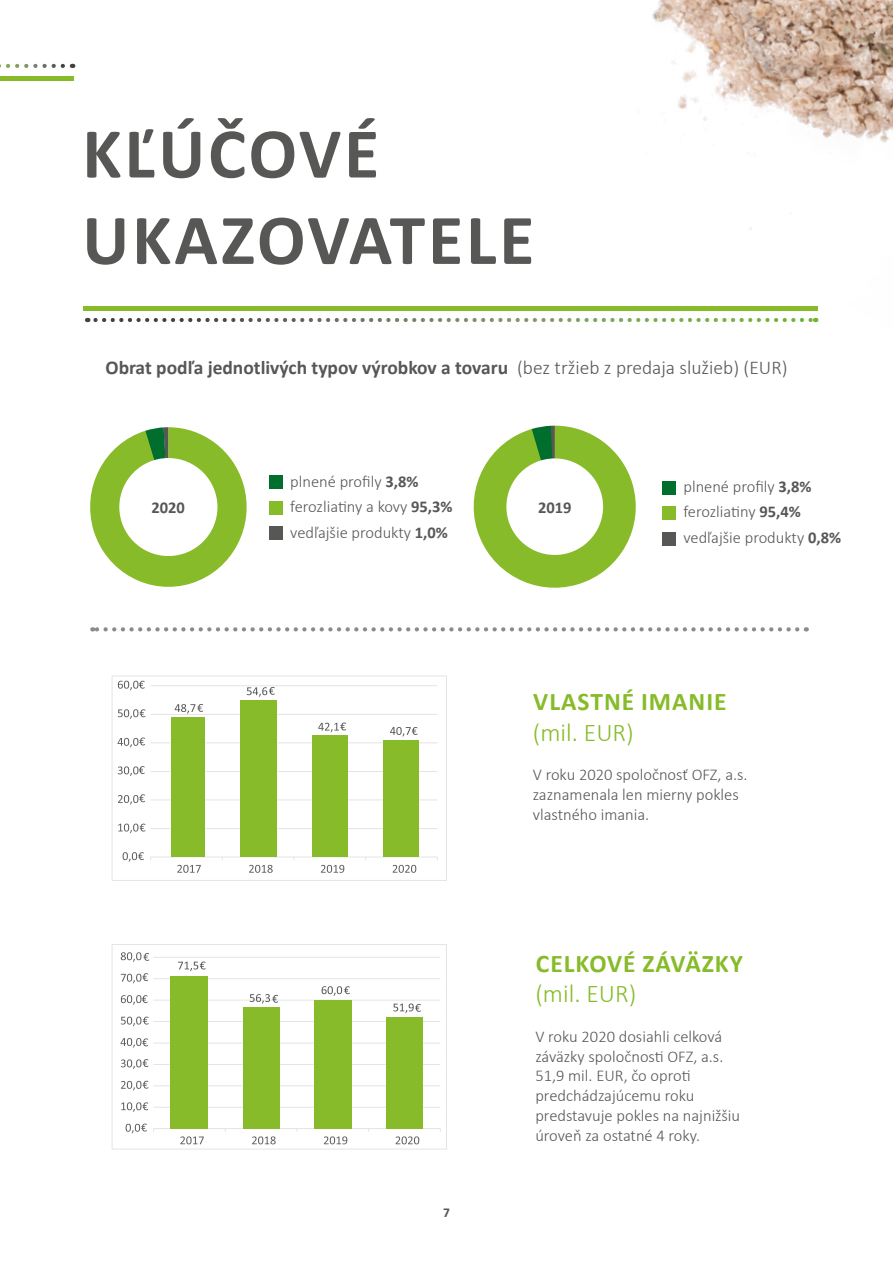
<style>
.page{position:relative;width:893px;height:1263px;background:#fff}
.page>*{position:absolute;margin:0;border:0;box-sizing:border-box;transform-origin:0 0}
.t1{font:700 72px/86.4px "Calibri";letter-spacing:.04em;color:#575756}
.t2{font:700 25.5px "Calibri";letter-spacing:.04em;color:#87bb29}
.t3{font:300 25.5px "Calibri";color:#87bb29}
.t4{font:700 19.5px "Calibri";color:#575756}
.t5{font:300 16.5px/19.8px "Calibri";color:#575756}
.t6{font:700 16.5px "Calibri";color:#575756}
.t7{font:700 13.5px "Calibri";color:#575756}
.s1{font-weight:300}
.s2{font-weight:700}
</style>
<div class="page">
<img style="left:424px;top:0;width:469px;height:323px">
<hr style="left:0;top:77px;width:74px;height:4px;background:#87bb29">
<hr style="left:83px;top:306px;width:734px;height:4px;background:#87bb29">
<svg style="left:95px;top:318px;width:721px;height:4px"></svg>
<svg style="left:0;top:64px;width:63px;height:4px"></svg>
<svg style="left:473px;top:426px;width:163px;height:162px"></svg>
<svg style="left:90px;top:427px;width:157px;height:160px"></svg>
<div style="left:269px;top:476px;width:14px;height:13px;background:#006e2d"></div>
<div style="left:269px;top:501px;width:14px;height:14px;background:#87bb29"></div>
<div style="left:269px;top:527px;width:14px;height:13px;background:#575756"></div>
<div style="left:662px;top:481px;width:14px;height:13px;background:#006e2d"></div>
<div style="left:662px;top:507px;width:14px;height:13px;background:#87bb29"></div>
<div style="left:662px;top:532px;width:14px;height:13px;background:#575756"></div>
<div style="left:119px;top:458px;width:98px;height:98px;background:#fff;border-radius:50%"></div>
<div style="left:506px;top:458px;width:97px;height:97px;background:#fff;border-radius:50%"></div>
<hr style="left:151px;top:685px;width:286px;height:1px;background:#e4e4e4">
<hr style="left:151px;top:714px;width:286px;height:1px;background:#e4e4e4">
<hr style="left:151px;top:742px;width:286px;height:1px;background:#e4e4e4">
<hr style="left:151px;top:771px;width:286px;height:1px;background:#e4e4e4">
<hr style="left:151px;top:800px;width:286px;height:1px;background:#e4e4e4">
<hr style="left:151px;top:828px;width:286px;height:1px;background:#e4e4e4">
<hr style="left:151px;top:857px;width:286px;height:1px;background:#e4e4e4">
<svg style="left:175px;top:704px;width:28px;height:10px"></svg>
<svg style="left:247px;top:687px;width:28px;height:10px"></svg>
<svg style="left:318px;top:722px;width:28px;height:10px"></svg>
<svg style="left:390px;top:727px;width:27px;height:9px"></svg>
<svg style="left:123px;top:852px;width:21px;height:10px"></svg>
<svg style="left:118px;top:824px;width:27px;height:9px"></svg>
<svg style="left:118px;top:794px;width:27px;height:10px"></svg>
<svg style="left:118px;top:766px;width:27px;height:10px"></svg>
<svg style="left:118px;top:737px;width:27px;height:10px"></svg>
<svg style="left:118px;top:709px;width:27px;height:10px"></svg>
<svg style="left:118px;top:681px;width:27px;height:9px"></svg>
<svg style="left:177px;top:865px;width:24px;height:8px"></svg>
<svg style="left:249px;top:865px;width:24px;height:8px"></svg>
<svg style="left:321px;top:865px;width:23px;height:8px"></svg>
<svg style="left:393px;top:865px;width:23px;height:8px"></svg>
<div style="left:112px;top:675px;width:335px;height:206px;border:1px solid #e4e4e4"></div>
<div style="left:171px;top:717px;width:33px;height:140px;background:#87bb29"></div>
<div style="left:240px;top:700px;width:36px;height:157px;background:#87bb29"></div>
<div style="left:312px;top:736px;width:36px;height:121px;background:#87bb29"></div>
<div style="left:384px;top:740px;width:35px;height:117px;background:#87bb29"></div>
<div style="left:112px;top:944px;width:335px;height:205px;border:1px solid #e4e4e4"></div>
<hr style="left:154px;top:957px;width:286px;height:1px;background:#e4e4e4">
<hr style="left:154px;top:978px;width:286px;height:1px;background:#e4e4e4">
<hr style="left:154px;top:1000px;width:286px;height:1px;background:#e4e4e4">
<hr style="left:154px;top:1021px;width:286px;height:1px;background:#e4e4e4">
<hr style="left:154px;top:1043px;width:286px;height:1px;background:#e4e4e4">
<hr style="left:154px;top:1064px;width:286px;height:1px;background:#e4e4e4">
<hr style="left:154px;top:1085px;width:286px;height:1px;background:#e4e4e4">
<hr style="left:154px;top:1107px;width:286px;height:1px;background:#e4e4e4">
<hr style="left:154px;top:1128px;width:286px;height:1px;background:#e4e4e4">
<svg style="left:178px;top:961px;width:27px;height:10px"></svg>
<svg style="left:250px;top:994px;width:28px;height:10px"></svg>
<svg style="left:322px;top:986px;width:28px;height:10px"></svg>
<svg style="left:393px;top:1003px;width:28px;height:10px"></svg>
<svg style="left:126px;top:1123px;width:21px;height:10px"></svg>
<svg style="left:121px;top:1102px;width:27px;height:10px"></svg>
<svg style="left:121px;top:1081px;width:27px;height:9px"></svg>
<svg style="left:121px;top:1059px;width:27px;height:10px"></svg>
<svg style="left:121px;top:1038px;width:27px;height:9px"></svg>
<svg style="left:121px;top:1016px;width:28px;height:10px"></svg>
<svg style="left:121px;top:995px;width:27px;height:10px"></svg>
<svg style="left:121px;top:973px;width:27px;height:10px"></svg>
<svg style="left:121px;top:952px;width:28px;height:10px"></svg>
<svg style="left:180px;top:1136px;width:24px;height:8px"></svg>
<svg style="left:252px;top:1136px;width:24px;height:8px"></svg>
<svg style="left:324px;top:1136px;width:23px;height:8px"></svg>
<svg style="left:396px;top:1136px;width:23px;height:8px"></svg>
<div style="left:170px;top:976px;width:37px;height:152px;background:#87bb29"></div>
<div style="left:243px;top:1008px;width:36px;height:121px;background:#87bb29"></div>
<div style="left:314px;top:1000px;width:37px;height:128px;background:#87bb29"></div>
<div style="left:386px;top:1017px;width:36px;height:111px;background:#87bb29"></div>
<svg style="left:92px;top:627px;width:705px;height:4px"></svg>
<h1 class="t1" style="left:82px;top:109px;width:454px">KĽÚČOVÉ<br>UKAZOVATELE</h1>
<p class="t4" style="left:105px;top:354px;width:683px">Obrat podľa jednotlivých typov výrobkov a tovaru <span class="s1">(bez tržieb z predaja služieb) (EUR)</span></p>
<p class="t5" style="left:290px;top:468px;width:164px;line-height:25.5px">plnené profily <span class="s2">3,8% </span>ferozliatiny a kovy <span class="s2">95,3% </span>vedľajšie produkty <span class="s2">1,0%</span></p>
<p class="t5" style="left:683px;top:473px;width:159px;line-height:25.5px">plnené profily <span class="s2">3,8% </span>ferozliatiny <span class="s2">95,4% </span>vedľajšie produkty <span class="s2">0,8%</span></p>
<p class="t6" style="left:151px;top:496px;width:35px">2020</p>
<p class="t6" style="left:538px;top:496px;width:35px">2019</p>
<h2 class="t2" style="left:533px;top:684px;width:195px">VLASTNÉ IMANIE</h2>
<h2 class="t3" style="left:533px;top:716px;width:102px">(mil. EUR)</h2>
<p class="t5" style="left:533px;top:765px;width:216px">V roku 2020 spoločnosť OFZ, a.s. zaznamenala len mierny pokles vlastného imania.</p>
<p class="t7" style="left:443px;top:1203px;width:8px">7</p>
<h2 class="t2" style="left:536px;top:945px;width:209px">CELKOVÉ ZÁVÄZKY</h2>
<h2 class="t3" style="left:535px;top:978px;width:102px">(mil. EUR)</h2>
<p class="t5" style="left:535px;top:1026px;width:206px">V roku 2020 dosiahli celková záväzky spoločnosti OFZ, a.s.<br>51,9 mil. EUR, čo oproti predchádzajúcemu roku predstavuje pokles na najnižšiu úroveň za ostatné 4 roky.</p>
</div>
